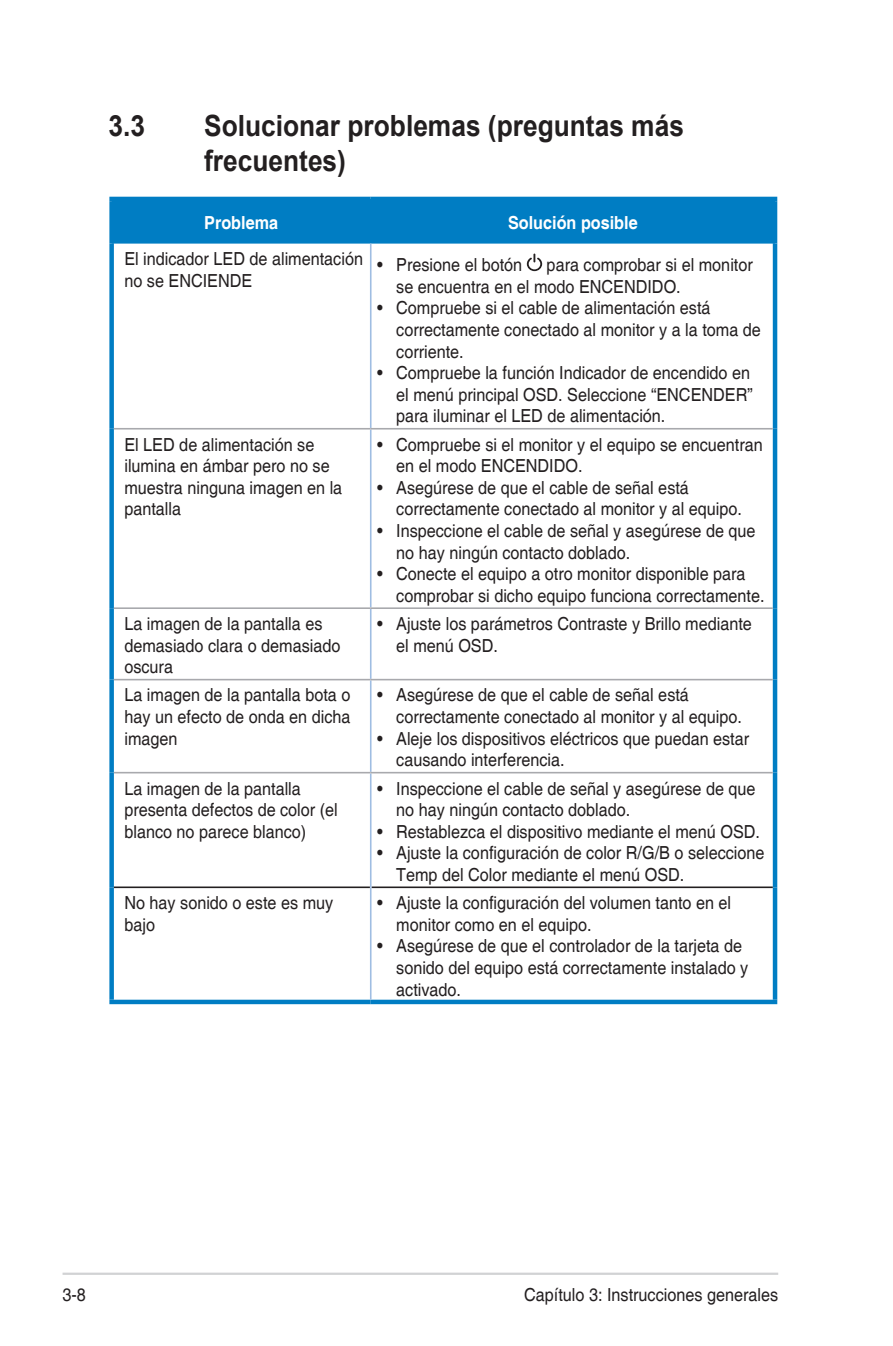
<style>
.page{position:relative;width:893px;height:1346px;background:#fff}
.page>*{position:absolute;margin:0;border:0;box-sizing:border-box;transform-origin:0 0}
.Heading_1{font:700 29.25px/35.1px "Arial";color:#231f20;scale:.9 1}
.Table_Text_-new{font:18px/21.6px "Helvetica";color:#231f20;scale:.9 1}
.Table_Text_-new-2{font:700 18px "Helvetica";color:#fff;scale:.9 1}
</style>
<div class="page">
<hr style="left:63px;top:1272px;width:715px;height:3px;background:#d1d2d4">
<div style="left:114px;top:201px;width:659px;height:43px;background:#007dc3"></div>
<div style="left:109px;top:244px;width:5px;height:185px;background:#007dc3"></div>
<hr style="left:773px;top:244px;width:4px;height:185px;background:#007dc3">
<div style="left:109px;top:429px;width:5px;height:179px;background:#007dc3"></div>
<hr style="left:773px;top:429px;width:4px;height:179px;background:#007dc3">
<div style="left:109px;top:608px;width:5px;height:71px;background:#007dc3"></div>
<hr style="left:773px;top:608px;width:4px;height:71px;background:#007dc3">
<div style="left:109px;top:679px;width:5px;height:94px;background:#007dc3"></div>
<hr style="left:773px;top:679px;width:4px;height:94px;background:#007dc3">
<div style="left:109px;top:773px;width:5px;height:114px;background:#007dc3"></div>
<hr style="left:773px;top:773px;width:4px;height:114px;background:#007dc3">
<div style="left:109px;top:887px;width:5px;height:112px;background:#007dc3"></div>
<hr style="left:773px;top:887px;width:4px;height:112px;background:#007dc3">
<div style="left:109px;top:999px;width:262px;height:5px;background:#007dc3"></div>
<div style="left:371px;top:999px;width:406px;height:5px;background:#007dc3"></div>
<hr style="left:114px;top:886px;width:256px;height:2px;background:#231f20">
<hr style="left:372px;top:886px;width:401px;height:2px;background:#231f20">
<hr style="left:109px;top:197px;width:262px;height:4px;background:#007dc3">
<div style="left:109px;top:201px;width:5px;height:43px;background:#007dc3"></div>
<hr style="left:371px;top:197px;width:406px;height:4px;background:#007dc3">
<hr style="left:773px;top:201px;width:4px;height:43px;background:#007dc3">
<hr style="left:370px;top:244px;width:2px;height:184px;background:#9fbde2">
<hr style="left:114px;top:428px;width:257px;height:1px;background:#a8a9ad">
<hr style="left:370px;top:429px;width:2px;height:178px;background:#9fbde2">
<hr style="left:371px;top:428px;width:402px;height:1px;background:#a8a9ad">
<hr style="left:114px;top:607px;width:257px;height:2px;background:#a8a9ad">
<hr style="left:370px;top:609px;width:2px;height:70px;background:#9fbde2">
<hr style="left:371px;top:607px;width:402px;height:2px;background:#a8a9ad">
<hr style="left:114px;top:679px;width:257px;height:1px;background:#a8a9ad">
<hr style="left:370px;top:680px;width:2px;height:92px;background:#9fbde2">
<hr style="left:371px;top:679px;width:402px;height:1px;background:#a8a9ad">
<hr style="left:114px;top:772px;width:257px;height:1px;background:#a8a9ad">
<hr style="left:370px;top:773px;width:2px;height:114px;background:#9fbde2">
<hr style="left:371px;top:772px;width:402px;height:1px;background:#a8a9ad">
<hr style="left:370px;top:887px;width:2px;height:112px;background:#9fbde2">
<svg style="left:527px;top:254px;width:15px;height:17px"></svg>
<p class="Heading_1" style="left:108px;top:109px;width:42px">3.3</p>
<p class="Heading_1" style="left:204px;top:109px;width:535px">Solucionar problemas (preguntas más frecuentes)</p>
<p class="Table_Text_-new-2" style="left:204px;top:212px;width:84px">Problema</p>
<p class="Table_Text_-new-2" style="left:508px;top:212px;width:146px">Solución posible</p>
<p class="Table_Text_-new" style="left:124px;top:249px;width:267px">El indicador LED de alimentación no se ENCIENDE</p>
<p class="Table_Text_-new" style="left:377px;top:255px;width:163px">• Presione el botón</p>
<p class="Table_Text_-new" style="left:396px;top:255px;width:398px;text-indent:150px">para comprobar si el monitor se encuentra en el modo ENCENDIDO.</p>
<p class="Table_Text_-new" style="left:396px;top:298px;width:407px;text-indent:-19px">• Compruebe si el cable de alimentación está correctamente conectado al monitor y a la toma de corriente.</p>
<p class="Table_Text_-new" style="left:396px;top:363px;width:398px;text-indent:-19px">• Compruebe la función Indicador de encendido en el menú principal OSD. Seleccione “ENCENDER” para iluminar el LED de alimentación.</p>
<p class="Table_Text_-new" style="left:124px;top:434px;width:244px">El LED de alimentación se ilumina en ámbar pero no se muestra ninguna imagen en la pantalla</p>
<p class="Table_Text_-new" style="left:396px;top:434px;width:409px;text-indent:-19px">• Compruebe si el monitor y el equipo se encuentran en el modo ENCENDIDO.</p>
<p class="Table_Text_-new" style="left:396px;top:477px;width:386px;text-indent:-19px">• Asegúrese de que el cable de señal está correctamente conectado al monitor y al equipo.</p>
<p class="Table_Text_-new" style="left:396px;top:520px;width:401px;text-indent:-19px">• Inspeccione el cable de señal y asegúrese de que no hay ningún contacto doblado.</p>
<p class="Table_Text_-new" style="left:396px;top:564px;width:411px;text-indent:-19px">• Conecte el equipo a otro monitor disponible para comprobar si dicho equipo funciona correctamente.</p>
<p class="Table_Text_-new" style="left:124px;top:613px;width:242px">La imagen de la pantalla es demasiado clara o demasiado oscura</p>
<p class="Table_Text_-new" style="left:396px;top:613px;width:397px;text-indent:-19px">• Ajuste los parámetros Contraste y Brillo mediante el menú OSD.</p>
<p class="Table_Text_-new" style="left:124px;top:685px;width:253px;text-align:justify">La imagen de la pantalla bota o hay un efecto de onda en dicha imagen</p>
<p class="Table_Text_-new" style="left:396px;top:685px;width:386px;text-indent:-19px">• Asegúrese de que el cable de señal está correctamente conectado al monitor y al equipo.</p>
<p class="Table_Text_-new" style="left:396px;top:728px;width:394px;text-indent:-19px">• Aleje los dispositivos eléctricos que puedan estar causando interferencia.</p>
<p class="Table_Text_-new" style="left:124px;top:778px;width:239px">La imagen de la pantalla presenta defectos de color (el blanco no parece blanco)</p>
<p class="Table_Text_-new" style="left:396px;top:778px;width:401px;text-indent:-19px">• Inspeccione el cable de señal y asegúrese de que no hay ningún contacto doblado.</p>
<p class="Table_Text_-new" style="left:377px;top:821px;width:427px">• Restablezca el dispositivo mediante el menú OSD.</p>
<p class="Table_Text_-new" style="left:396px;top:843px;width:411px;text-indent:-19px">• Ajuste la configuración de color R/G/B o seleccione<br>Temp del Color mediante el menú OSD.</p>
<p class="Table_Text_-new" style="left:124px;top:893px;width:234px">No hay sonido o este es muy bajo</p>
<p class="Table_Text_-new" style="left:396px;top:893px;width:374px;text-indent:-19px">• Ajuste la configuración del volumen tanto en el monitor como en el equipo.</p>
<p class="Table_Text_-new" style="left:396px;top:936px;width:393px;text-indent:-19px">• Asegúrese de que el controlador de la tarjeta de sonido del equipo está correctamente instalado y activado.</p>
<p class="Table_Text_-new" style="left:63px;top:1284px;width:28px">3-8</p>
<p class="Table_Text_-new" style="left:524px;top:1284px;width:284px">Capítulo 3: Instrucciones generales</p>
</div>
